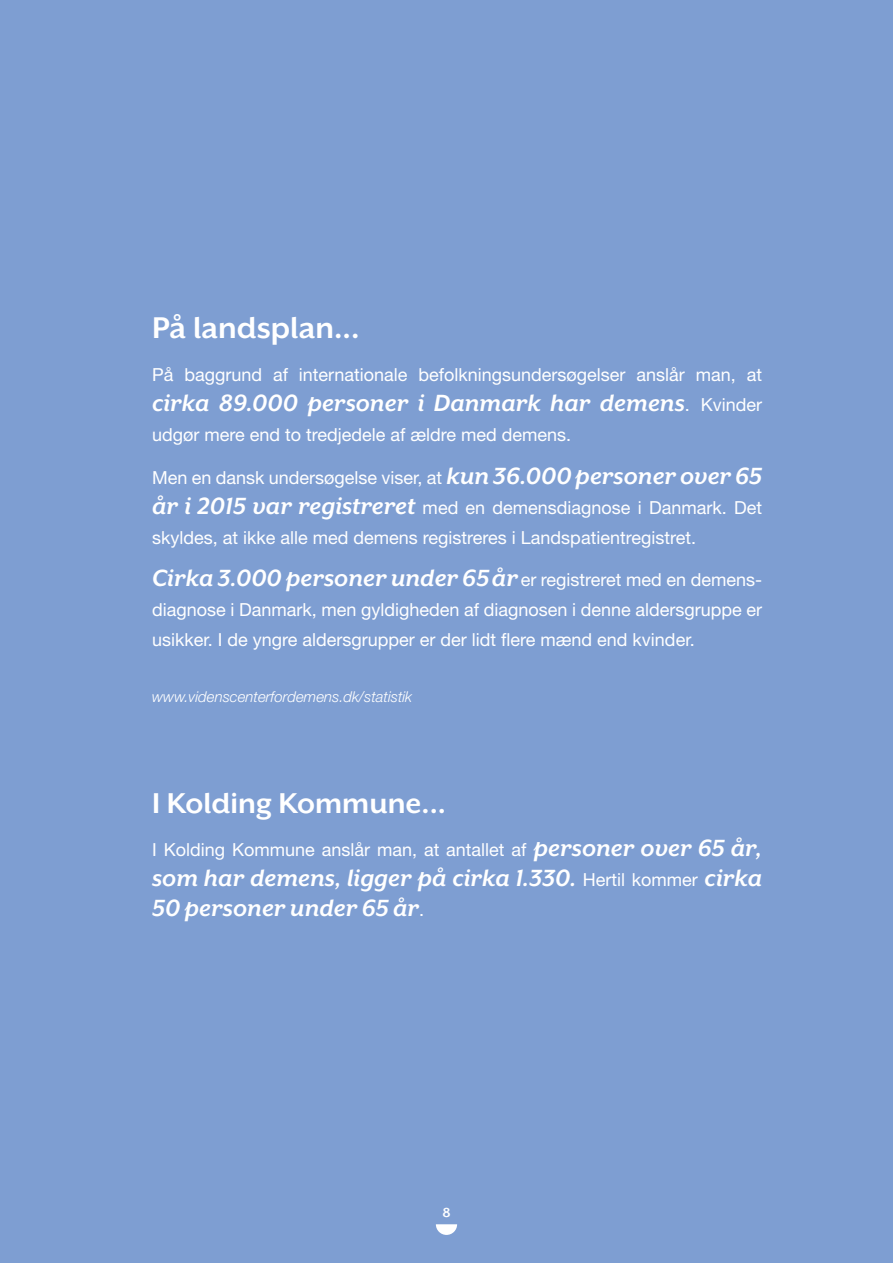
<style>
.page{position:relative;width:893px;height:1263px;background:#7e9ed2}
.page>*{position:absolute;margin:0;border:0;box-sizing:border-box;transform-origin:0 0}
.t1{font:700 34.5px "Mr Eaves XL San OT";color:#fff}
.t2{font:700 33px "Mr Eaves XL San OT";color:#fff}
.t3{font:italic 700 27px/30px "Mr Eaves XL San OT";color:#fff}
.t4{font:18px/30px "Helvetica Neue LT Std";color:#fff;text-align:justify}
.t5{font:italic 300 15px "Helvetica Neue LT Std";color:#fff}
.t6{font:700 15px "Mr Eaves XL San OT";color:#fff}
.s1{font-family:"Helvetica Neue LT Std";font-weight:400;font-style:normal;font-size:18px}
.s2{font-family:"Mr Eaves XL San OT";font-weight:700;font-style:italic;font-size:27px}
</style>
<div class="page">
<svg style="left:436px;top:1224px;width:21px;height:11px"></svg>
<p class="t1" style="left:152px;top:310px;width:209px">På landsplan...</p>
<p class="t4" style="left:152px;top:359px;width:611px">På baggrund af internationale befolkningsundersøgelser anslår man, at</p>
<p class="t3" style="left:152px;top:388px;width:611px">cirka 89.000 personer i Danmark har demens<span class="s1">. Kvinder</span></p>
<p class="t4" style="left:152px;top:419px;width:421px">udgør mere end to tredjedele af ældre med demens.</p>
<p class="t4" style="left:152px;top:462px;width:611px">Men en dansk undersøgelse viser, at <span class="s2">kun 36.000 personer over 65 år i 2015 var registreret</span> med en demensdiagnose i Danmark. Det skyldes, at ikke alle med demens registreres i Landspatientregistret.</p>
<p class="t3" style="left:152px;top:563px;width:611px">Cirka 3.000 personer under 65år <span class="s1">er registreret med en demens-</span></p>
<p class="t4" style="left:152px;top:595px;width:611px">diagnose i Danmark, men gyldigheden af diagnosen i denne aldersgruppe er usikker. I de yngre aldersgrupper er der lidt flere mænd end kvinder.</p>
<p class="t5" style="left:152px;top:688px;width:262px">www.videnscenterfordemens.dk/statistik</p>
<p class="t2" style="left:152px;top:786px;width:295px">I Kolding Kommune...</p>
<p class="t4" style="left:152px;top:834px;width:611px">I Kolding Kommune anslår man, at antallet af <span class="s2">personer over 65 år,</span></p>
<p class="t3" style="left:152px;top:862px;width:611px">som har demens, ligger på cirka 1.330. <span class="s1">Hertil kommer</span> cirka<br>50 personer under 65 år<span class="s1">.</span></p>
<p class="t6" style="left:442px;top:1205px;width:10px">8</p>
</div>
